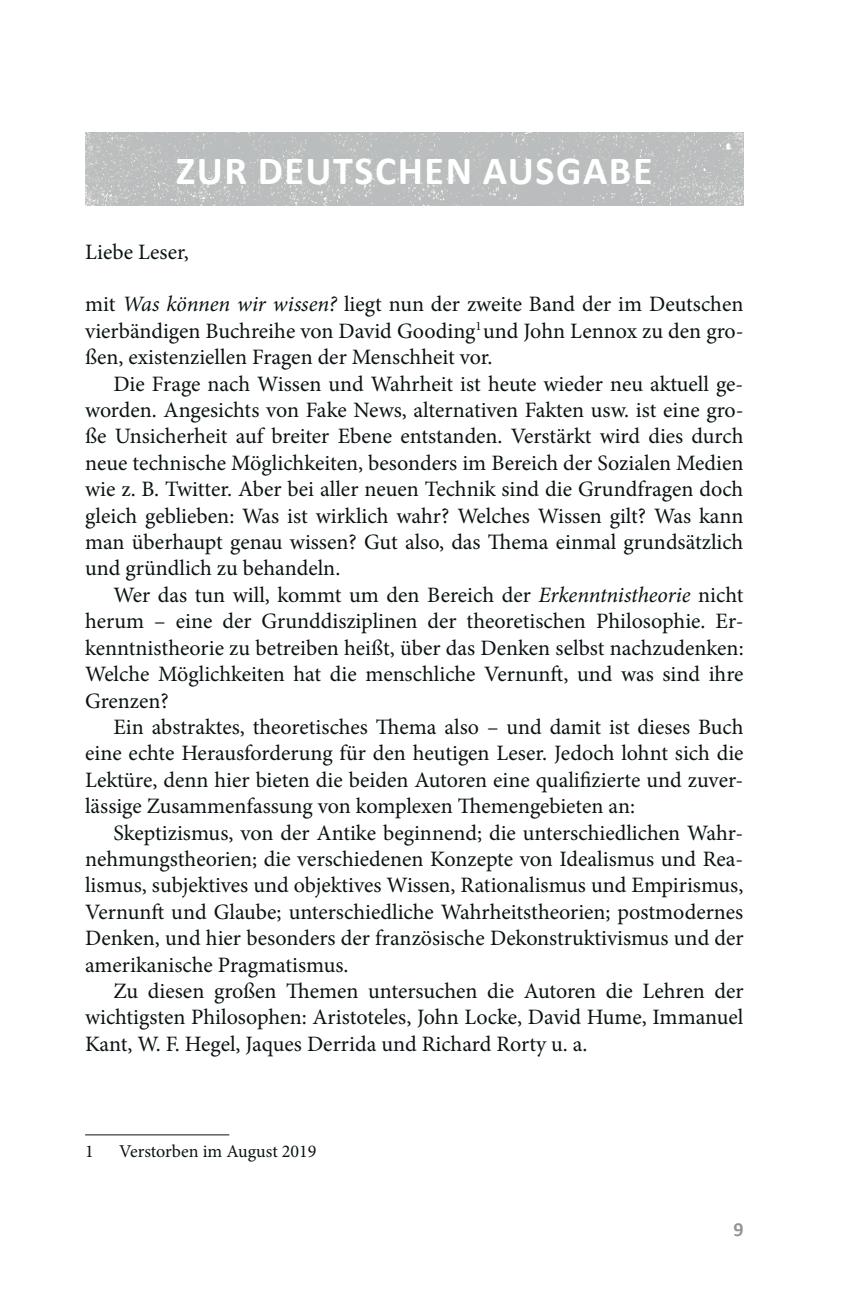
<style>
.page{position:relative;width:857px;height:1293px;background:#fff}
.page>*{position:absolute;margin:0;border:0;box-sizing:border-box;transform-origin:0 0}
.t1{font:700 40px "Calibri";letter-spacing:.04em;color:#fff}
.t2{font:22px/26.4px "Minion Pro";color:#0b1314;text-align:justify}
.t3{font:700 20px "Calibri";color:#939595}
.t4{font:18px "Minion Pro";color:#0b1314}
.s1{font-style:italic}
</style>
<div class="page">
<img style="left:85px;top:133px;width:658px;height:73px">
<hr style="left:85px;top:1134px;width:144px;height:1px;background:#0b1314">
<h1 class="t1" style="left:176px;top:154px;width:477px">ZUR DEUTSCHEN AUSGABE</h1>
<p class="t2" style="left:85px;top:240px;width:105px">Liebe Leser,</p>
<p class="t2" style="left:85px;top:293px;width:659px">mit <span class="s1">Was können wir wissen?</span> liegt nun der zweite Band der im Deutschen vierbändigen Buchreihe von David Gooding<sup>1</sup> und John Lennox zu den gro&shy;ßen, existenziellen Fragen der Menschheit vor.</p>
<p class="t2" style="left:85px;top:372px;width:659px;text-indent:28px">Die Frage nach Wissen und Wahrheit ist heute wieder neu aktuell ge&shy;worden. Angesichts von Fake News, alternativen Fakten usw. ist eine gro&shy;ße Unsicherheit auf breiter Ebene entstanden. Verstärkt wird dies durch neue technische Möglichkeiten, besonders im Bereich der Sozialen Medien wie z. B. Twitter. Aber bei aller neuen Technik sind die Grundfragen doch gleich geblieben: Was ist wirklich wahr? Welches Wissen gilt? Was kann man überhaupt genau wissen? Gut also, das Thema einmal grundsätzlich und gründlich zu behandeln.</p>
<p class="t2" style="left:85px;top:583px;width:659px;text-indent:28px">Wer das tun will, kommt um den Bereich der <span class="s1">Erkenntnistheorie</span> nicht he rum – eine der Grunddisziplinen der theoretischen Philosophie. Er&shy;kenntnistheorie zu betreiben heißt, über das Denken selbst nachzudenken:<br>Welche Möglichkeiten hat die menschliche Vernunft, und was sind ihre Grenzen?</p>
<p class="t2" style="left:85px;top:715px;width:659px;text-indent:28px">Ein abstraktes, theoretisches Thema also – und damit ist dieses Buch eine echte Herausforderung für den heutigen Leser. Jedoch lohnt sich die Lektüre, denn hier bieten die beiden Autoren eine qualifizierte und zuver&shy;lässige Zusammenfassung von komplexen Themengebieten an:</p>
<p class="t2" style="left:85px;top:821px;width:659px;text-indent:28px">Skeptizismus, von der Antike beginnend; die unterschiedlichen Wahr&shy;nehmungstheorien; die verschiedenen Konzepte von Idealismus und Rea&shy;lismus, subjektives und objektives Wissen, Rationalismus und Empirismus, Vernunft und Glaube; unterschiedliche Wahrheitstheorien; postmodernes Denken, und hier besonders der französische Dekonstruktivismus und der amerikanische Pragmatismus.</p>
<p class="t2" style="left:85px;top:979px;width:659px;text-indent:28px">Zu diesen großen Themen untersuchen die Autoren die Lehren der wichtigsten Philosophen: Aristoteles, John Locke, David Hume, Immanuel Kant, W. F. Hegel, Jaques Derrida und Richard Rorty u. a.</p>
<p class="t4" style="left:85px;top:1144px;width:10px">1</p>
<p class="t4" style="left:119px;top:1144px;width:199px">Verstorben im August 2019</p>
<p class="t3" style="left:733px;top:1220px;width:12px">9</p>
</div>
